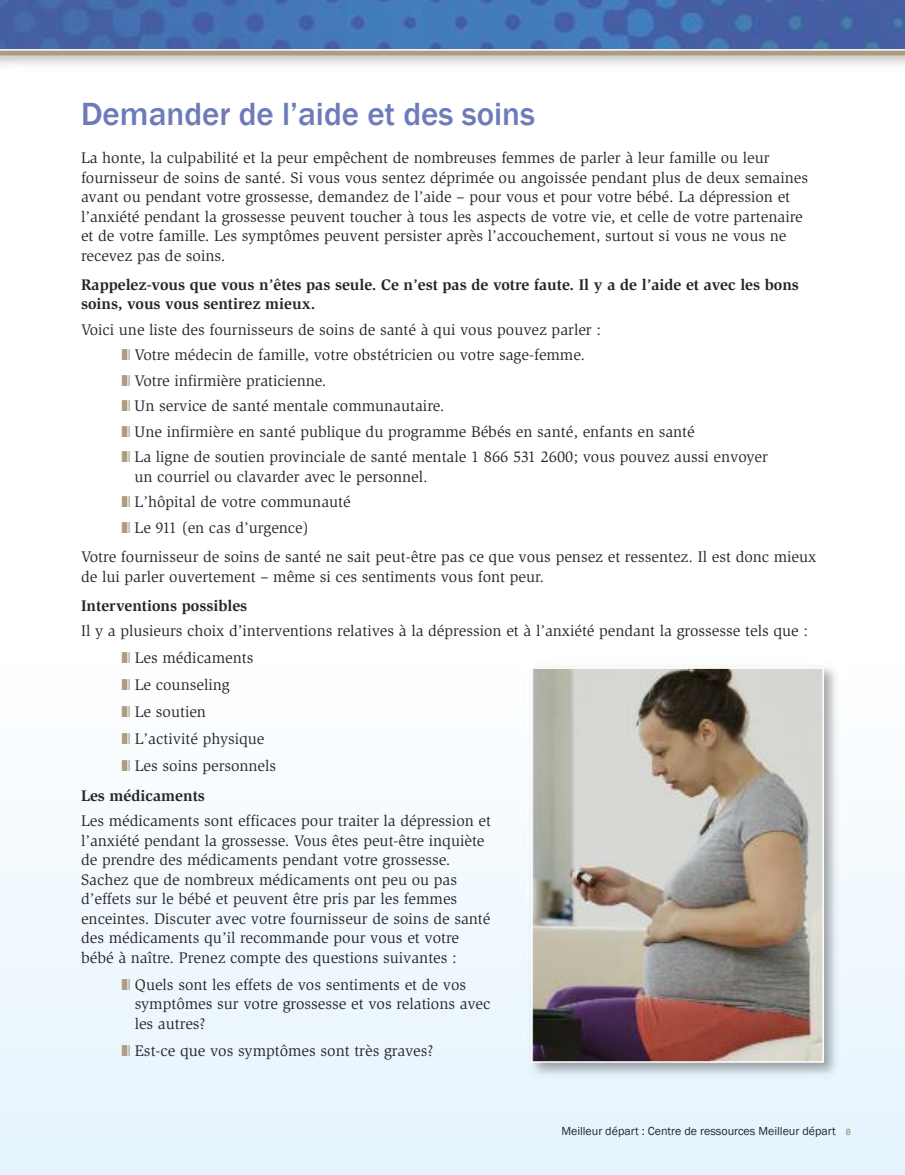
<style>
.page{position:relative;width:905px;height:1175px;background:#fff}
.page>*{position:absolute;margin:0;border:0;box-sizing:border-box;transform-origin:0 0}
.t1{font:500 33px "Franklin Gothic";color:#6d7bba}
.t2{font:15.75px/19.5px "Slimbach";color:#272627}
.t3{font:700 15.75px/19.5px "Slimbach";color:#272627}
.t4{font:12px "Franklin Gothic";color:#272627}
.s1{color:#ae9c7f}
.s2{font-family:"Helvetica Neue";font-weight:700;font-size:9px;color:#ae9c7f}
</style>
<div class="page">
<div style="left:0;top:641px;width:904px;height:533px;background:linear-gradient(to bottom,#fff,#e5f3fd)"></div>
<hr style="left:0;top:641px;width:2px;height:533px;background:#f2f9fe">
<img style="left:524px;top:660px;width:319px;height:422px">
<img style="left:534px;top:670px;width:287px;height:389px">
<div style="left:531px;top:667px;width:293px;height:395px;border:2px solid #fff"></div>
<img style="left:0;top:0;width:904px;height:49px">
<div style="left:0;top:49px;width:904px;height:6px;background:#ae9c7f"></div>
<hr style="left:0;top:49px;width:904px;height:2px;background:#fff">
<h1 class="t1" style="left:81px;top:95px;width:455px">Demander de l’aide et des soins</h1>
<p class="t2" style="left:81px;top:149px;width:728px">La honte, la culpabilité et la peur empêchent de nombreuses femmes de parler à leur famille ou leur fournisseur de soins de santé. Si vous vous sentez déprimée ou angoissée pendant plus de deux semaines avant ou pendant votre grossesse, demandez de l’aide – pour vous et pour votre bébé. La dépression et l’anxiété pendant la grossesse peuvent toucher à tous les aspects de votre vie, et celle de votre partenaire et de votre famille. Les symptômes peuvent persister après l’accouchement, surtout si vous ne vous ne recevez pas de soins.</p>
<p class="t3" style="left:81px;top:276px;width:719px">Rappelez-vous que vous n’êtes pas seule. Ce n’est pas de votre faute. Il y a de l’aide et avec les bons soins, vous vous sentirez mieux.</p>
<p class="t2" style="left:122px;top:318px;width:647px;line-height:25.5px;text-indent:-40px">Voici une liste des fournisseurs de soins de santé à qui vous pouvez parler :<br><span class="s1">❚❘</span> Votre médecin de famille, votre obstétricien ou votre sage-femme.<br><span class="s1">❚❘</span> Votre infirmière praticienne.<br><span class="s1">❚❘</span> Un service de santé mentale communautaire.<br><span class="s1">❚❘</span> Une infirmière en santé publique du programme Bébés en santé, enfants en santé<br><span class="s1">❚❘</span> La ligne de soutien provinciale de santé mentale 1 866 531 2600; vous pouvez aussi envoyer</p>
<p class="t2" style="left:122px;top:465px;width:308px;line-height:25.5px;text-indent:13px">un courriel ou clavarder avec le personnel. <span class="s1">❚❘</span> L’hôpital de votre communauté<br><span class="s1">❚❘</span> Le 911 (en cas d’urgence)</p>
<p class="t2" style="left:81px;top:548px;width:736px">Votre fournisseur de soins de santé ne sait peut-être pas ce que vous pensez et ressentez. Il est donc mieux de lui parler ouvertement – même si ces sentiments vous font peur.</p>
<p class="t3" style="left:81px;top:597px;width:168px">Interventions possibles</p>
<p class="t2" style="left:122px;top:619px;width:688px;line-height:27px;text-indent:-40px">Il y a plusieurs choix d’interventions relatives à la dépression et à l’anxiété pendant la grossesse tels que : <span class="s1">❚❘</span> Les médicaments<br><span class="s1">❚❘</span> Le counseling<br><span class="s1">❚❘</span> Le soutien<br><span class="s1">❚❘</span> L’activité physique<br><span class="s1">❚❘</span> Les soins personnels</p>
<p class="t3" style="left:81px;top:787px;width:125px">Les médicaments</p>
<p class="t2" style="left:81px;top:812px;width:411px">Les médicaments sont efficaces pour traiter la dépression et l’anxiété pendant la grossesse. Vous êtes peut-être inquiète de prendre des médicaments pendant votre grossesse.<br>Sachez que de nombreux médicaments ont peu ou pas d’effets sur le bébé et peuvent être pris par les femmes enceintes. Discuter avec votre fournisseur de soins de santé des médicaments qu’il recommande pour vous et votre bébé à naître. Prenez compte des questions suivantes :</p>
<p class="t2" style="left:135px;top:976px;width:357px;text-indent:-13px"><span class="s1">❚❘</span> Quels sont les effets de vos sentiments et de vos symptômes sur votre grossesse et vos relations avec les autres?</p>
<p class="t2" style="left:122px;top:1042px;width:313px"><span class="s1">❚❘</span> Est-ce que vos symptômes sont très graves?</p>
<p class="t4" style="left:561px;top:1123px;width:291px">Meilleur départ : Centre de ressources Meilleur départ <span class="s2">8</span></p>
</div>
